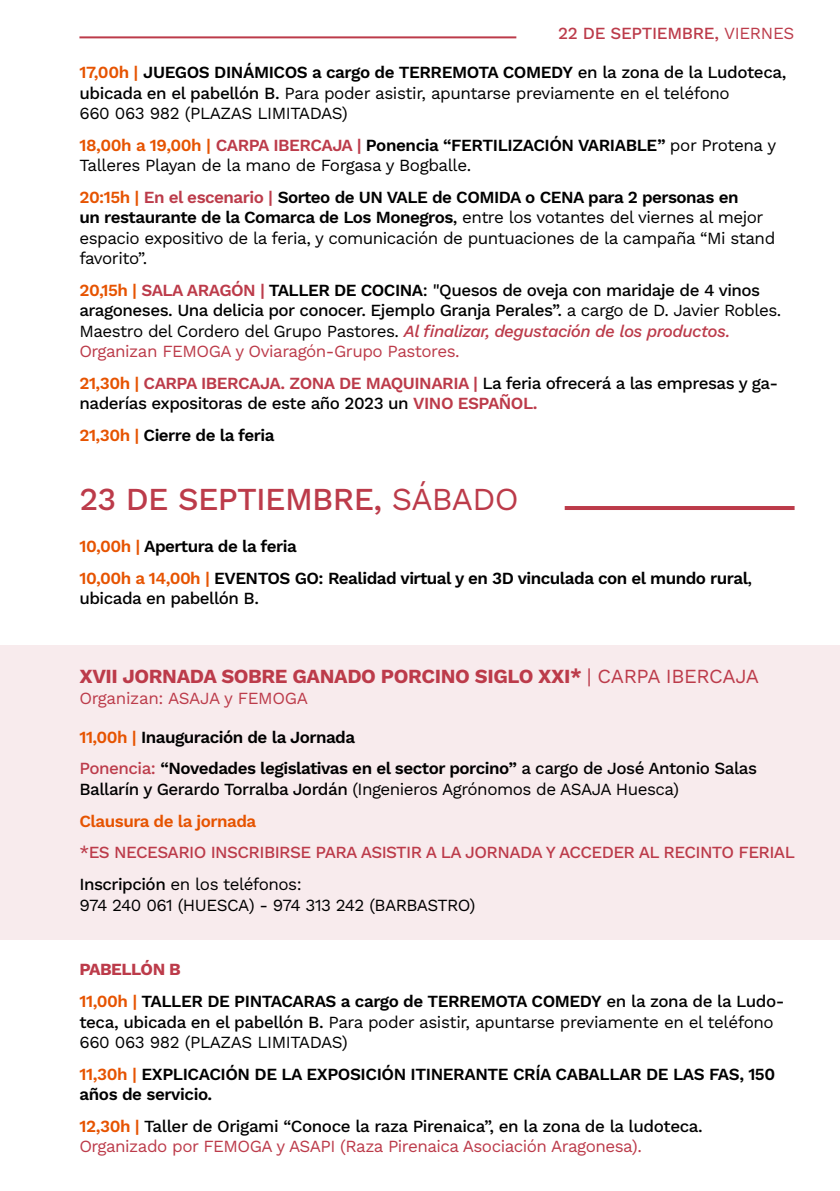
<style>
.page{position:relative;width:840px;height:1191px;background:#fff}
.page>*{position:absolute;margin:0;border:0;box-sizing:border-box;transform-origin:0 0}
.t1{font:500 32px "Work Sans";letter-spacing:-.02em;color:#bc3b4a}
.t2{font:700 20px "Work Sans";letter-spacing:-.02em;color:#bc3b4a}
.t3{font:17px/20.4px "Work Sans";letter-spacing:-.03em;color:#000}
.t4{font:500 17px/20.4px "Work Sans";letter-spacing:-.03em;color:#000}
.t5{font:600 17px/31.8px "Work Sans";letter-spacing:-.03em;color:#000}
.t6{font:500 17px/31.8px "Work Sans";letter-spacing:-.035em;color:#bc3b4a}
.t7{font:17px "Work Sans";letter-spacing:-.02em;color:#bc3b4a}
.s1{font-weight:400}
.s2{font-weight:600;color:#e65300}
.s3{font-weight:600}
.s4{font-weight:500}
.s5{font-weight:600;color:#bc3b4a}
.s6{font-style:italic;color:#bc3b4a}
.s7{font-weight:400;color:#bc3b4a}
.s8{color:#e65300}
.s9{font-weight:500;color:#bc3b4a}
.s10{color:#000}
.s11{font-weight:400;color:#000}
.s12{font-weight:700;color:#bc3b4a}
</style>
<div class="page">
<div style="left:0;top:644px;width:839px;height:295px;background:#f8ebed"></div>
<hr style="left:79px;top:36px;width:437px;height:2px;background:#bc3b4a">
<hr style="left:564px;top:506px;width:230px;height:4px;background:#bc3b4a">
<p class="t6" style="left:557px;top:17px;width:238px">22 DE SEPTIEMBRE, <span class="s1">VIERNES</span></p>
<p class="t3" style="left:79px;top:61px;width:708px"><span class="s2">17,00h |</span> <span class="s3">JUEGOS DINÁMICOS a cargo de TERREMOTA COMEDY</span> <span class="s4">en la zona de la Ludoteca, ubicada en el pabellón B.</span> Para poder asistir, apuntarse previamente en el teléfono<br>660 063 982 (PLAZAS LIMITADAS)</p>
<p class="t3" style="left:79px;top:134px;width:697px"><span class="s2">18,00h a 19,00h |</span> <span class="s5">CARPA IBERCAJA |</span> <span class="s3">Ponencia “FERTILIZACIÓN VARIABLE”</span> por Protena y<br>Talleres Playan de la mano de Forgasa y Bogballe.</p>
<p class="t3" style="left:79px;top:186px;width:697px"><span class="s2">20:15h |</span> <span class="s5">En el escenario |</span> <span class="s3">Sorteo de UN VALE de COMIDA o CENA para 2 personas en<br>un restaurante de la Comarca de Los Monegros</span><span class="s4">,</span> entre los votantes del viernes al mejor espacio expositivo de la feria, y comunicación de puntuaciones de la campaña “Mi stand favorito”.</p>
<p class="t4" style="left:79px;top:279px;width:703px"><span class="s2">20,15h |</span> <span class="s5">SALA ARAGÓN |</span> <span class="s3">TALLER DE COCINA</span>: "Quesos de oveja con maridaje de 4 vinos aragoneses. Una delicia por conocer. Ejemplo Granja Perales”. <span class="s1">a cargo de D. Javier Robles.<br>Maestro del Cordero del Grupo Pastores.</span> <span class="s6">Al finalizar, degustación de los productos.<br></span><span class="s7">Organizan FEMOGA y Oviaragón-Grupo Pastores.</span></p>
<p class="t4" style="left:79px;top:372px;width:700px"><span class="s2">21,30h |</span> <span class="s5">CARPA IBERCAJA. ZONA DE MAQUINARIA |</span> La feria ofrecerá a las empresas y ga&shy;naderías expositoras de este año 2023 un <span class="s5">VINO ESPAÑOL.</span></p>
<p class="t5" style="left:79px;top:419px;width:196px"><span class="s8">21,30h |</span> Cierre de la feria</p>
<h1 class="t1" style="left:79px;top:475px;width:440px">23 DE SEPTIEMBRE, <span class="s1">SÁBADO</span></h1>
<p class="t5" style="left:79px;top:530px;width:674px"><span class="s8">10,00h |</span> Apertura de la feria<br><span class="s8">10,00h a 14,00h |</span> EVENTOS GO: Realidad virtual y en 3D vinculada con el mundo rural<span class="s4">,</span></p>
<p class="t4" style="left:79px;top:588px;width:181px">ubicada en pabellón B.</p>
<p class="t2" style="left:79px;top:661px;width:680px">XVII JORNADA SOBRE GANADO PORCINO SIGLO XXI* <span class="s1">| CARPA IBERCAJA</span></p>
<p class="t7" style="left:79px;top:685px;width:230px">Organizan: ASAJA y FEMOGA</p>
<p class="t5" style="left:79px;top:720px;width:678px"><span class="s8">11,00h |</span> Inauguración de la Jornada<br><span class="s9">Ponencia:</span> “Novedades legislativas en el sector porcino” <span class="s4">a cargo de José Antonio Salas</span></p>
<p class="t3" style="left:79px;top:772px;width:601px;line-height:31.8px"><span class="s4">Ballarín y Gerardo Torralba Jordán</span> (Ingenieros Agrónomos de ASAJA Huesca)<br><span class="s2">Clausura de la jornada</span></p>
<p class="t6" style="left:79px;top:836px;width:716px">*ES NECESARIO INSCRIBIRSE PARA ASISTIR A LA JORNADA Y ACCEDER AL RECINTO FERIAL<br><span class="s10">Inscripción</span> <span class="s11">en los teléfonos:</span></p>
<p class="t3" style="left:79px;top:893px;width:397px">974 240 061 (HUESCA) - 974 313 242 (BARBASTRO)</p>
<p class="t5" style="left:79px;top:953px;width:706px"><span class="s12">PABELLÓN B<br></span><span class="s8">11,00h |</span> TALLER DE PINTACARAS a cargo de TERREMOTA COMEDY <span class="s4">en la zona de la Ludo-</span></p>
<p class="t3" style="left:79px;top:1010px;width:695px"><span class="s4">teca, ubicada en el pabellón B.</span> Para poder asistir, apuntarse previamente en el teléfono<br>660 063 982 (PLAZAS LIMITADAS)</p>
<p class="t5" style="left:79px;top:1063px;width:697px;line-height:20.4px"><span class="s8">11,30h |</span> EXPLICACIÓN DE LA EXPOSICIÓN ITINERANTE CRÍA CABALLAR DE LAS FAS, 150 años de servicio.</p>
<p class="t4" style="left:79px;top:1115px;width:624px"><span class="s2">12,30h |</span> Taller de Origami “Conoce la raza Pirenaica”, en la zona de la ludoteca.<br><span class="s7">Organizado por FEMOGA y ASAPI (Raza Pirenaica Asociación Aragonesa).</span></p>
</div>
